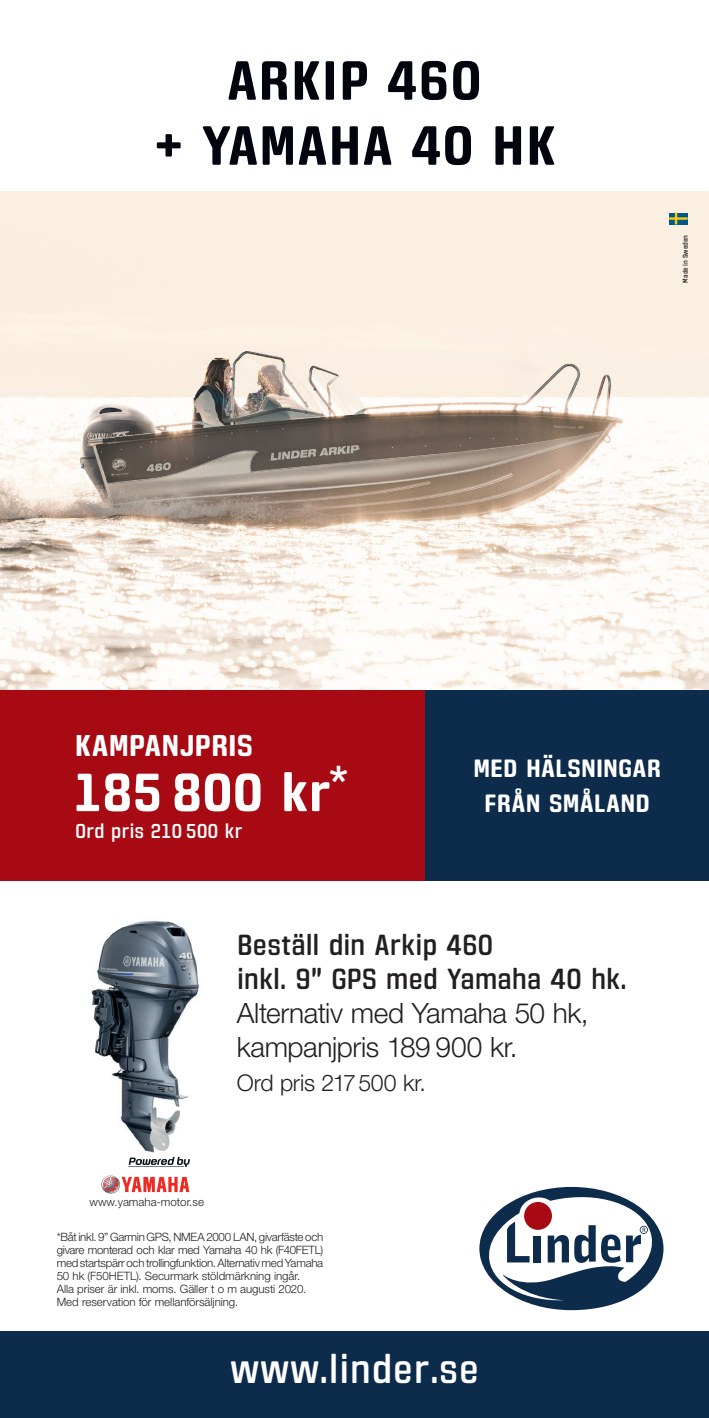
<style>
.page{position:relative;width:709px;height:1418px;background:#fff}
.page>*{position:absolute;margin:0;border:0;box-sizing:border-box;transform-origin:0 0}
.t1{font:700 55px/65px "Fromthe Internet Rg";color:#01060e;text-align:center}
.t2{font:700 53.5px "Fromthe Internet Rg";letter-spacing:-.015em;color:#fff}
.t3{font:40px "Fromthe Internet Rg";color:#fff}
.t4{font:700 30px "Fromthe Internet Rg";letter-spacing:-.015em;color:#fff}
.t5{font:29px/34px "Fromthe Internet Rg";letter-spacing:-.02em;color:#231f20}
.t6{font:300 28px/34px "Helvetica Neue LT Std";letter-spacing:-.015em;color:#231f20}
.t7{font:700 25px/35px "Fromthe Internet Rg";letter-spacing:-.005em;color:#fff;text-align:center}
.t8{font:300 23px "Helvetica Neue LT Std";letter-spacing:-.01em;color:#231f20}
.t9{font:20px "Fromthe Internet Rg";letter-spacing:-.01em;color:#fff}
.t10{font:300 11.5px/13px "Helvetica Neue LT Std";letter-spacing:-.015em;color:#231f20}
.t11{font:7px "Fromthe Internet Rg";color:#231f20}
</style>
<div class="page">
<img style="left:0;top:191px;width:709px;height:499px">
<img style="left:91px;top:920px;width:109px;height:245px">
<svg style="left:101px;top:1175px;width:88px;height:18px"></svg>
<svg style="left:129px;top:1156px;width:61px;height:10px"></svg>
<hr style="left:128px;top:1166px;width:56px;height:1px;background:#0f151c">
<div style="left:0;top:690px;width:425px;height:190px;background:#a70a12"></div>
<div style="left:425px;top:690px;width:284px;height:190px;background:#0d2b4b"></div>
<div style="left:0;top:1331px;width:709px;height:86px;background:#0d2b4b"></div>
<svg style="left:479px;top:1186px;width:184px;height:124px"></svg>
<svg style="left:669px;top:213px;width:18px;height:11px"></svg>
<h1 class="t1" style="left:153px;top:48px;width:405px">ARKIP 460<br>+ YAMAHA 40 HK</h1>
<p class="t11" style="left:681px;top:283px;width:49px;rotate:-90deg">Made in Sweden</p>
<h3 class="t4" style="left:74px;top:727px;width:180px">KAMPANJPRIS</h3>
<h2 class="t2" style="left:72px;top:760px;width:279px">185 800 kr<sup>*</sup></h2>
<h3 class="t9" style="left:75px;top:819px;width:169px">Ord pris 210 500 kr</h3>
<h3 class="t7" style="left:473px;top:750px;width:190px">MED HÄLSNINGAR<br>FRÅN SMÅLAND</h3>
<h3 class="t5" style="left:237px;top:927px;width:392px">Beställ din Arkip 460<br>inkl. 9” GPS med Yamaha 40 hk.</h3>
<h3 class="t6" style="left:237px;top:995px;width:353px">Alternativ med Yamaha 50 hk, kampanjpris 189 900 kr.</h3>
<h3 class="t8" style="left:237px;top:1068px;width:190px">Ord pris 217500 kr.</h3>
<p class="t10" style="left:89px;top:1195px;width:116px">www.yamaha-motor.se</p>
<p class="t10" style="left:57px;top:1230px;width:268px">*Båt inkl. 9” Garmin GPS, NMEA 2000 LAN, givarfäste och givare monterad och klar med Yamaha 40 hk (F40FETL) med startspärr och trollingfunktion. Alternativ med Yamaha 50 hk (F50HETL). Securmark stöldmärkning ingår.<br>Alla priser är inkl. moms. Gäller t o m augusti 2020.<br>Med reservation för mellanförsäljning.</p>
<h3 class="t3" style="left:230px;top:1344px;width:251px">www.linder.se</h3>
</div>
